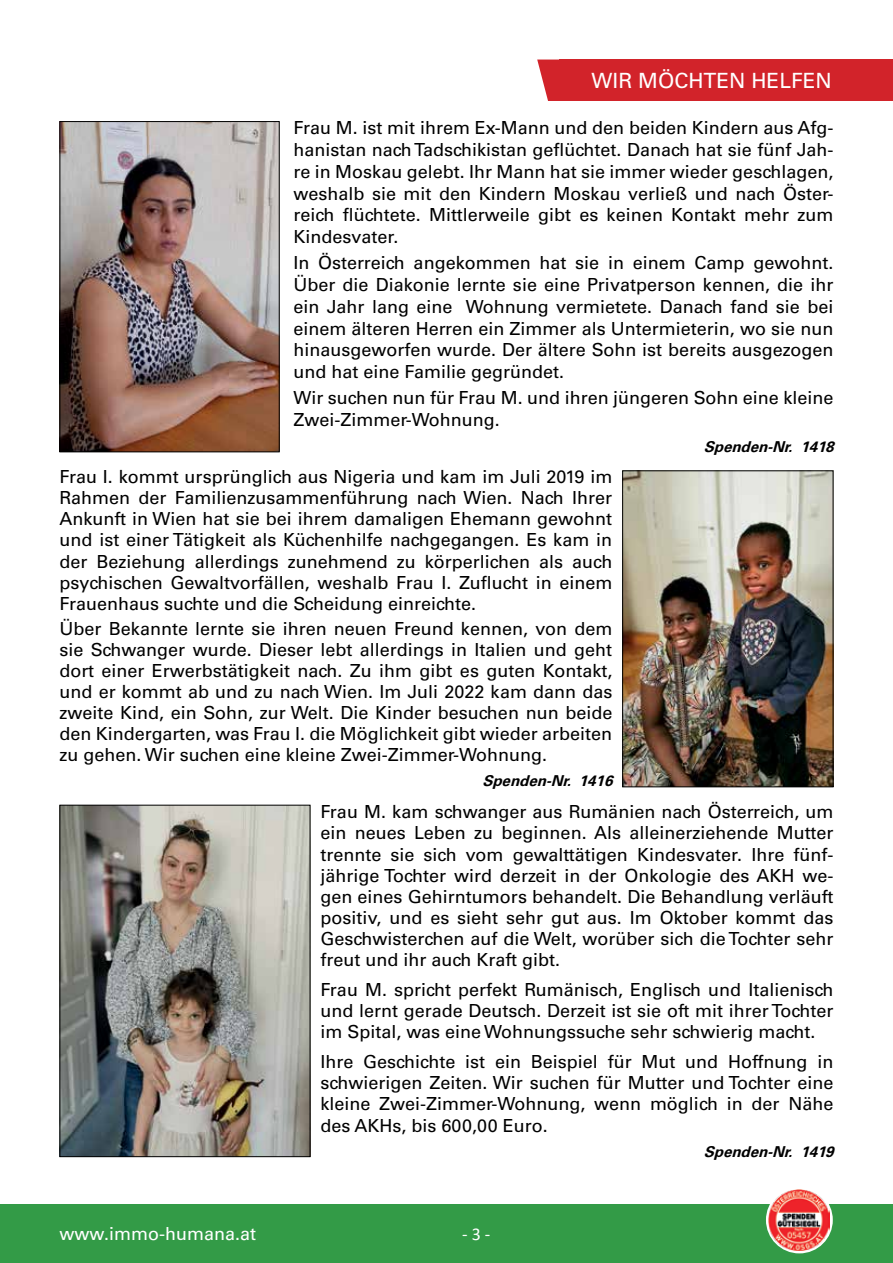
<style>
.page{position:relative;width:893px;height:1263px;background:#fff}
.page>*{position:absolute;margin:0;border:0;box-sizing:border-box;transform-origin:0 0}
.t1{font:21px "Univers LT Std";color:#fff}
.t2{font:18px/21.1px "Univers LT Std";color:#000;text-align:justify}
.t3{font:18px "Univers LT Std";color:#fff}
.t4{font:18px "Calibri";color:#fff}
.t5{font:italic 700 15px "Univers LT Std";color:#000}
</style>
<div class="page">
<div style="left:0;top:1204px;width:893px;height:59px;background:#339b47"></div>
<div style="left:766px;top:1186px;width:67px;height:67px;background:#fff;border-radius:50%"></div>
<img style="left:768px;top:1189px;width:62px;height:62px">
<div style="left:559px;top:60px;width:334px;height:41px;background:#d2232a"></div>
<svg style="left:537px;top:60px;width:22px;height:41px"></svg>
<img style="left:62px;top:807px;width:246px;height:348px">
<div style="left:60px;top:805px;width:250px;height:352px;border:1px solid #000"></div>
<img style="left:62px;top:123px;width:216px;height:327px">
<div style="left:60px;top:121px;width:220px;height:331px;border:1px solid #000"></div>
<img style="left:624px;top:472px;width:207px;height:313px">
<div style="left:622px;top:470px;width:211px;height:317px;border:1px solid #000"></div>
<p class="t1" style="left:592px;top:68px;width:242px">WIR MÖCHTEN HELFEN</p>
<p class="t2" style="left:293px;top:117px;width:542px;line-height:21.8px">Frau M. ist mit ihrem Ex-Mann und den beiden Kindern aus Afg&shy;hanistan nach Tadschikistan geflüchtet. Danach hat sie fünf Jah&shy;re in Moskau gelebt. Ihr Mann hat sie immer wieder geschlagen, weshalb sie mit den Kindern Moskau verließ und nach Öster&shy;reich flüchtete. Mittlerweile gibt es keinen Kontakt mehr zum Kindesvater.</p>
<p class="t2" style="left:293px;top:252px;width:542px;line-height:21.8px">In Österreich angekommen hat sie in einem Camp gewohnt.<br>Über die Diakonie lernte sie eine Privatperson kennen, die ihr ein Jahr lang eine Wohnung vermietete. Danach fand sie bei einem älteren Herren ein Zimmer als Untermieterin, wo sie nun hinausgeworfen wurde. Der ältere Sohn ist bereits ausgezogen und hat eine Familie gegründet.</p>
<p class="t2" style="left:293px;top:387px;width:541px;line-height:21.8px">Wir suchen nun für Frau M. und ihren jüngeren Sohn eine kleine<br>Zwei-Zimmer-Wohnung.</p>
<p class="t5" style="left:704px;top:438px;width:136px">Spenden-Nr. 1418</p>
<p class="t2" style="left:60px;top:467px;width:554px">Frau I. kommt ursprünglich aus Nigeria und kam im Juli 2019 im Rahmen der Familienzusammenführung nach Wien. Nach Ihrer Ankunft in Wien hat sie bei ihrem damaligen Ehemann gewohnt und ist einer Tätigkeit als Küchenhilfe nachgegangen. Es kam in der Beziehung allerdings zunehmend zu körperlichen als auch psychischen Gewaltvorfällen, weshalb Frau I. Zuflucht in einem Frauenhaus suchte und die Scheidung einreichte.</p>
<p class="t2" style="left:60px;top:618px;width:554px">Über Bekannte lernte sie ihren neuen Freund kennen, von dem sie Schwanger wurde. Dieser lebt allerdings in Italien und geht dort einer Erwerbstätigkeit nach. Zu ihm gibt es guten Kontakt, und er kommt ab und zu nach Wien. Im Juli 2022 kam dann das zweite Kind, ein Sohn, zur Welt. Die Kinder besuchen nun beide den Kindergarten, was Frau I. die Möglichkeit gibt wieder arbeiten zu gehen. Wir suchen eine kleine Zwei-Zimmer-Wohnung.</p>
<p class="t5" style="left:482px;top:772px;width:136px">Spenden-Nr. 1416</p>
<p class="t2" style="left:320px;top:801px;width:515px">Frau M. kam schwanger aus Rumänien nach Österreich, um ein neues Leben zu beginnen. Als alleinerziehende Mutter trennte sie sich vom gewalttätigen Kindesvater. Ihre fünf&shy;jährige Tochter wird derzeit in der Onkologie des AKH we&shy;gen eines Gehirntumors behandelt. Die Behandlung verläuft positiv, und es sieht sehr gut aus. Im Oktober kommt das Geschwisterchen auf die Welt, worüber sich die Tochter sehr freut und ihr auch Kraft gibt.</p>
<p class="t2" style="left:320px;top:979px;width:515px">Frau M. spricht perfekt Rumänisch, Englisch und Italienisch und lernt gerade Deutsch. Derzeit ist sie oft mit ihrer Tochter im Spital, was eine Wohnungssuche sehr schwierig macht.</p>
<p class="t2" style="left:320px;top:1051px;width:515px">Ihre Geschichte ist ein Beispiel für Mut und Hoffnung in schwierigen Zeiten. Wir suchen für Mutter und Tochter eine kleine Zwei-Zimmer-Wohnung, wenn möglich in der Nähe des AKHs, bis 600,00 Euro.</p>
<p class="t5" style="left:704px;top:1143px;width:136px">Spenden-Nr. 1419</p>
<p class="t3" style="left:60px;top:1223px;width:198px">www.immo-humana.at</p>
<p class="t4" style="left:462px;top:1222px;width:30px">- 3 -</p>
</div>
